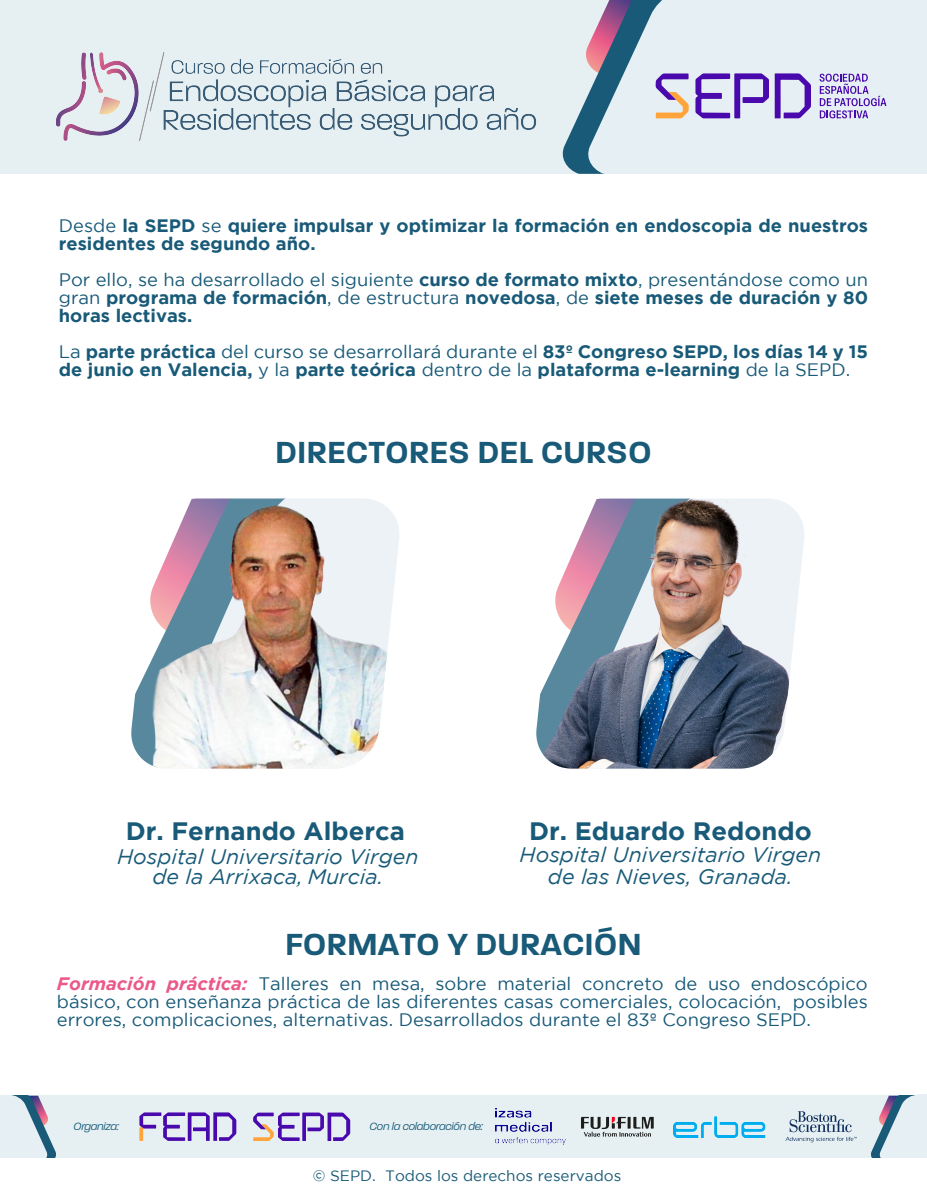
<style>
.page{position:relative;width:927px;height:1197px;background:#fff}
.page>*{position:absolute;margin:0;border:0;box-sizing:border-box;transform-origin:0 0}
.t1{font:600 33px "Paralucent";color:#185a78}
.t2{font:700 25.2px "Gotham";color:#185a78}
.t3{font:italic 21px/19.6px "Gotham";color:#185a78;text-align:center}
.t4{font:700 18px/18px "Gotham";color:#185a78}
.t5{font:18px/18px "Gotham";color:#185a78;text-align:justify}
.t6{font:15px "Gotham";color:#185a78}
.t7{font:italic 300 11.4px "Paralucent";letter-spacing:-.005em;color:#185a78}
.s1{font-weight:400}
.s2{font-weight:700;font-style:italic;color:#eb5988}
</style>
<div class="page">
<div style="left:0;top:0;width:927px;height:174px;background:#e6f0f3"></div>
<div style="left:0;top:1096px;width:927px;height:62px;background:#e6f0f3"></div>
<svg style="left:15px;top:1096px;width:41px;height:62px"></svg>
<svg style="left:253px;top:1113px;width:97px;height:28px"></svg>
<svg style="left:139px;top:1112px;width:97px;height:29px"></svg>
<img style="left:674px;top:1116px;width:91px;height:21px">
<svg style="left:785px;top:1111px;width:72px;height:31px"></svg>
<svg style="left:581px;top:1117px;width:73px;height:20px"></svg>
<img style="left:496px;top:1109px;width:69px;height:36px">
<svg style="left:870px;top:1095px;width:57px;height:63px"></svg>
<svg style="left:819px;top:74px;width:67px;height:44px"></svg>
<svg style="left:562px;top:0;width:249px;height:174px"></svg>
<svg style="left:131px;top:684px;width:9px;height:73px"></svg>
<img style="left:140px;top:498px;width:259px;height:271px">
<svg style="left:796px;top:512px;width:8px;height:100px"></svg>
<img style="left:536px;top:499px;width:260px;height:270px">
<img style="left:56px;top:53px;width:480px;height:88px">
<p class="t4" style="left:59px;top:216px;width:811px"><span class="s1">Desde</span> la SEPD <span class="s1">se</span> quiere impulsar y optimizar la formación en endoscopia de nuestros residentes de segundo año.</p>
<p class="t4" style="left:59px;top:270px;width:811px;text-align:justify"><span class="s1">Por ello, se ha desarrollado el siguiente</span> curso de formato mixto<span class="s1">, presentándose como un gran</span> programa de formación<span class="s1">, de estructura</span> novedosa<span class="s1">, de</span> siete meses de duración y 80 horas lectivas.</p>
<p class="t4" style="left:59px;top:342px;width:811px"><span class="s1">La</span> parte práctica <span class="s1">del curso se desarrollará durante el</span> 83º Congreso SEPD, los días 14 y 15 de junio en Valencia, <span class="s1">y la</span> parte teórica <span class="s1">dentro de la</span> plataforma e-learning <span class="s1">de la SEPD.</span></p>
<h1 class="t1" style="left:275px;top:432px;width:378px">DIRECTORES DEL CURSO</h1>
<h2 class="t2" style="left:126px;top:817px;width:281px">Dr. Fernando Alberca</h2>
<p class="t3" style="left:117px;top:847px;width:303px">Hospital Universitario Virgen de la Arrixaca, Murcia.</p>
<h2 class="t2" style="left:529px;top:817px;width:284px">Dr. Eduardo Redondo</h2>
<p class="t3" style="left:520px;top:844px;width:303px;line-height:22px">Hospital Universitario Virgen de las Nieves, Granada.</p>
<h1 class="t1" style="left:285px;top:925px;width:358px">FORMATO Y DURACIÓN</h1>
<p class="t5" style="left:57px;top:975px;width:812px"><span class="s2">Formación práctica:</span> Talleres en mesa, sobre material concreto de uso endoscópico básico, con enseñanza práctica de las diferentes casas comerciales, colocación, posibles errores, complicaciones, alternativas. Desarrollados durante el 83º Congreso SEPD.</p>
<p class="t7" style="left:73px;top:1120px;width:47px">Organiza:</p>
<p class="t7" style="left:369px;top:1120px;width:115px">Con la colaboración de:</p>
<p class="t6" style="left:313px;top:1167px;width:310px">© SEPD. Todos los derechos reservados</p>
</div>
